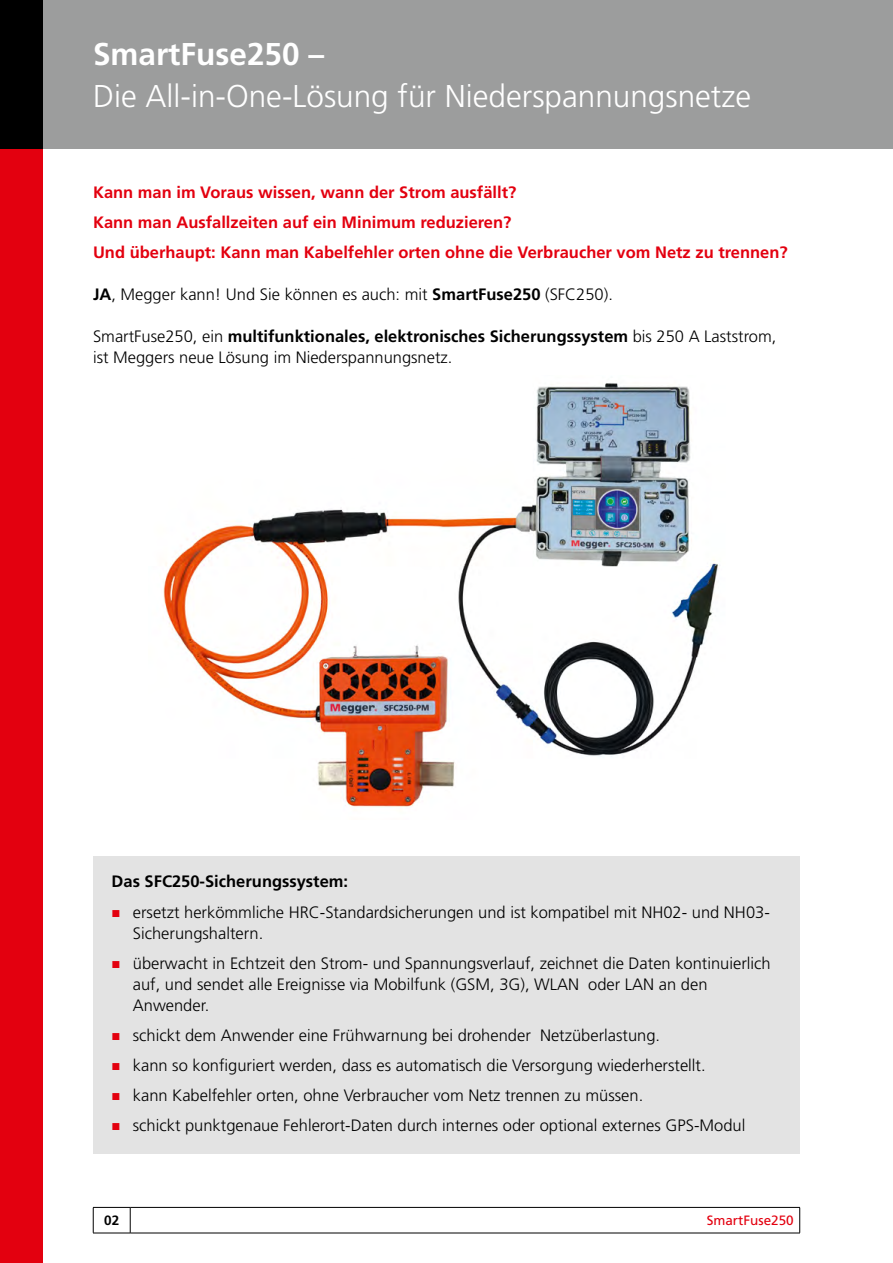
<style>
.page{position:relative;width:893px;height:1263px;background:#fff}
.page>*{position:absolute;margin:0;border:0;box-sizing:border-box;transform-origin:0 0}
.t1{font:300 31.5px "Frutiger LT Std";color:#fff}
.t2{font:700 31.5px "Frutiger LT Std";color:#fff}
.t3{font:300 16.5px/21px "Frutiger LT Std";color:#000}
.t4{font:700 16.5px/30px "Frutiger LT Std";color:#e3000f}
.t5{font:700 16.5px "Frutiger LT Std";color:#000}
.t6{font:13.5px "Frutiger LT Std";color:#e3000f}
.t7{font:700 13.5px "Frutiger LT Std";color:#000}
.s1{font-weight:700}
.s2{font-family:"Arial";font-weight:400;font-size:15px;color:#e3000f}
</style>
<div class="page">
<div style="left:93px;top:856px;width:707px;height:297px;background:#e3e3e3"></div>
<img style="left:163px;top:383px;width:556px;height:424px">
<div style="left:43px;top:0;width:850px;height:149px;background:#9c9d9d"></div>
<div style="left:0;top:149px;width:43px;height:1114px;background:#e3000f"></div>
<div style="left:0;top:0;width:43px;height:149px;background:#000"></div>
<hr style="left:130px;top:1207px;width:670px;height:1px;background:#000">
<svg style="left:799px;top:1207px;width:1px;height:26px"></svg>
<hr style="left:130px;top:1233px;width:670px;height:1px;background:#000">
<hr style="left:93px;top:1207px;width:37px;height:1px;background:#000">
<svg style="left:93px;top:1207px;width:1px;height:26px"></svg>
<svg style="left:130px;top:1207px;width:1px;height:26px"></svg>
<hr style="left:93px;top:1233px;width:37px;height:1px;background:#000">
<h1 class="t2" style="left:93px;top:36px;width:233px">SmartFuse250 –</h1>
<h1 class="t1" style="left:93px;top:79px;width:660px">Die All-in-One-Lösung für Niederspannungsnetze</h1>
<p class="t4" style="left:93px;top:178px;width:696px">Kann man im Voraus wissen, wann der Strom ausfällt?<br>Kann man Ausfallzeiten auf ein Minimum reduzieren?<br>Und überhaupt: Kann man Kabelfehler orten ohne die Verbraucher vom Netz zu trennen?</p>
<p class="t3" style="left:93px;top:284px;width:521px"><span class="s1">JA</span>, Megger kann! Und Sie können es auch: mit <span class="s1">SmartFuse250</span> (SFC250).</p>
<p class="t3" style="left:93px;top:326px;width:685px">SmartFuse250, ein <span class="s1">multifunktionales, elektronisches Sicherungssystem</span> bis 250 A Laststrom, ist Meggers neue Lösung im Niederspannungsnetz.</p>
<p class="t5" style="left:112px;top:871px;width:238px">Das SFC250-Sicherungssystem:</p>
<p class="t3" style="left:133px;top:902px;width:638px;text-indent:-21px"><span class="s2">■</span> ersetzt herkömmliche HRC-Standardsicherungen und ist kompatibel mit NH02- und NH03-<br>Sicherungshaltern.</p>
<p class="t3" style="left:133px;top:953px;width:639px;text-indent:-21px"><span class="s2">■</span> überwacht in Echtzeit den Strom- und Spannungsverlauf, zeichnet die Daten kontinuierlich auf, und sendet alle Ereignisse via Mobilfunk (GSM, 3G), WLAN oder LAN an den<br>Anwender.</p>
<p class="t3" style="left:112px;top:1025px;width:550px"><span class="s2">■</span> schickt dem Anwender eine Frühwarnung bei drohender Netzüberlastung.</p>
<p class="t3" style="left:112px;top:1055px;width:596px"><span class="s2">■</span> kann so konfiguriert werden, dass es automatisch die Versorgung wiederherstellt.</p>
<p class="t3" style="left:112px;top:1085px;width:533px"><span class="s2">■</span> kann Kabelfehler orten, ohne Verbraucher vom Netz trennen zu müssen.</p>
<p class="t3" style="left:112px;top:1115px;width:635px"><span class="s2">■</span> schickt punktgenaue Fehlerort-Daten durch internes oder optional externes GPS-Modul</p>
<p class="t7" style="left:104px;top:1212px;width:17px">02</p>
<p class="t6" style="left:707px;top:1212px;width:89px">SmartFuse250</p>
</div>
